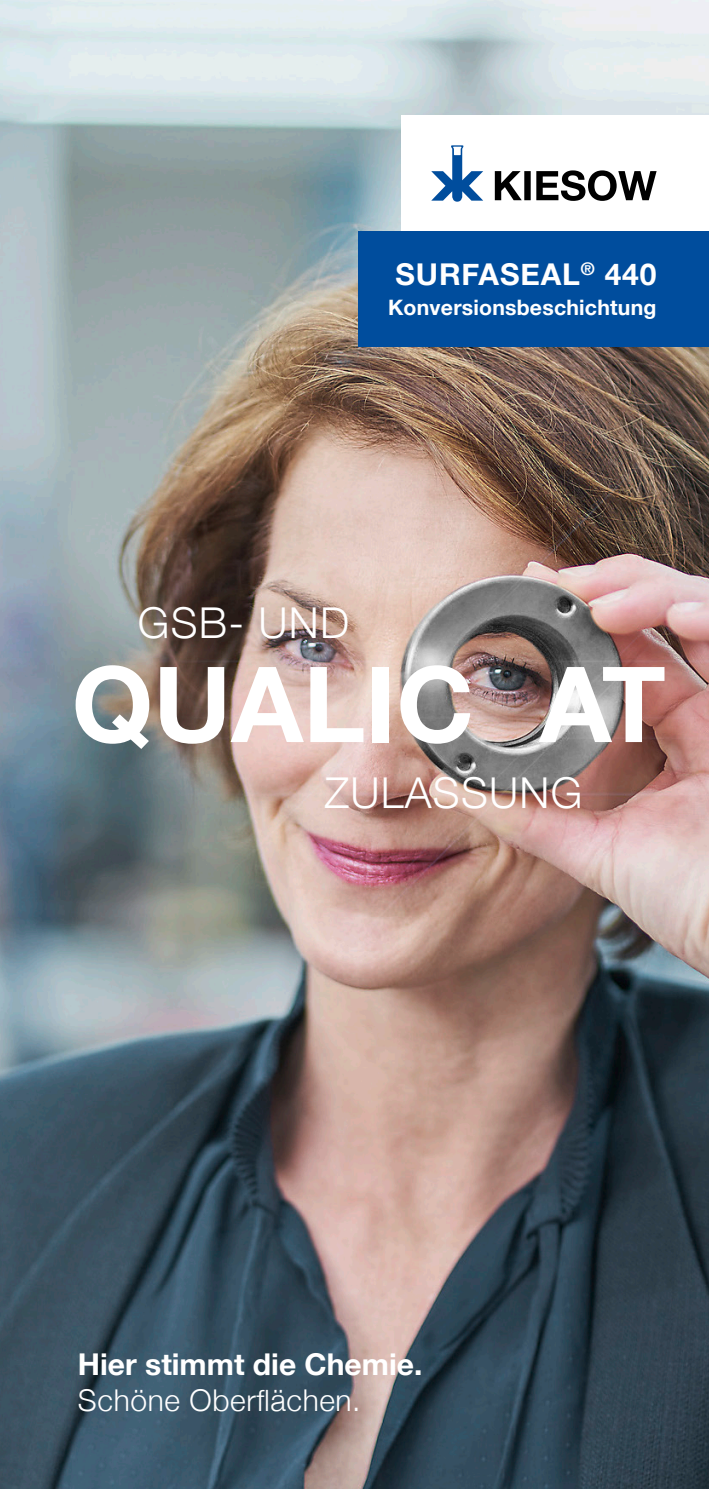
<style>
.page{position:relative;width:709px;height:1489px;background:#fff}
.page>*{position:absolute;margin:0;border:0;box-sizing:border-box;transform-origin:0 0}
.t1{font:700 105px "Helvetica Neue";color:#fff}
.t2{font:300 42.5px "Helvetica Neue";letter-spacing:.03em;color:#fff}
.t3{font:700 30px "Helvetica Neue";color:#fff}
.t4{font:300 30px "Helvetica Neue";letter-spacing:.02em;color:#fff}
.t5{font:700 30px "Helvetica Neue";letter-spacing:.03em;color:#fff}
.t6{font:700 21.25px "Helvetica Neue";letter-spacing:.01em;color:#fff}
</style>
<div class="page">
<img style="left:0;top:0;width:709px;height:1488px">
<div style="left:402px;top:116px;width:307px;height:115px;background:#fff"></div>
<svg style="left:495px;top:170px;width:161px;height:31px"></svg>
<svg style="left:431px;top:145px;width:52px;height:57px"></svg>
<div style="left:359px;top:231px;width:350px;height:115px;background:#004d9d"></div>
<h3 class="t5" style="left:395px;top:250px;width:262px">SURFASEAL<sup>®</sup> 440</h3>
<p class="t6" style="left:388px;top:290px;width:270px">Konversionsbeschichtung</p>
<h2 class="t2" style="left:138px;top:588px;width:213px">GSB- UND</h2>
<h1 class="t1" style="left:72px;top:622px;width:595px">QUALIC AT</h1>
<h2 class="t2" style="left:325px;top:758px;width:259px">ZULASSUNG</h2>
<h3 class="t3" style="left:78px;top:1340px;width:346px">Hier stimmt die Chemie.</h3>
<h3 class="t4" style="left:78px;top:1375px;width:284px">Schöne Oberflächen.</h3>
</div>
